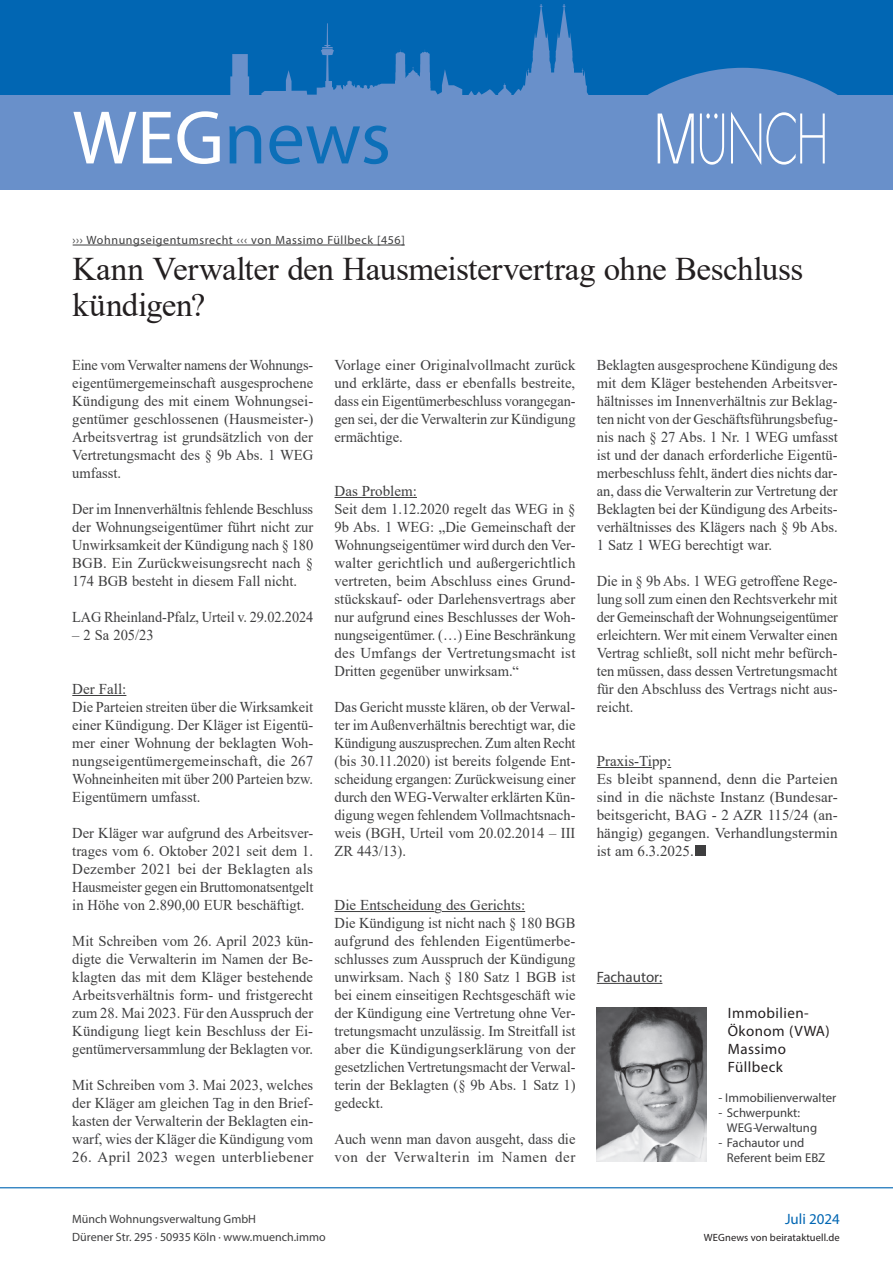
<style>
.page{position:relative;width:893px;height:1263px;background:#fff}
.page>*{position:absolute;margin:0;border:0;box-sizing:border-box;transform-origin:0 0}
.t1{font:76.5px "Myriad Pro";color:#0c6fb8}
.t2{font:33px/36px "Times New Roman";letter-spacing:-.01em;color:#231f20}
.t3{font:15px/18px "Times New Roman";color:#3e3e3f;text-align:justify}
.t4{font:15px/18px "Times New Roman";color:#3e3e3f;text-align:justify;scale:.96 1}
.t5{font:15px/18px "Times New Roman";color:#3e3e3f;text-align:justify;scale:.95 1}
.t6{font:15px/18px "Myriad Pro";letter-spacing:.03em;color:#231f20}
.t7{font:15px "Times New Roman";letter-spacing:.025em;color:#3e3e3f}
.t8{font:15px "Myriad Pro";color:#3e3e3f}
.t9{font:15px "Myriad Pro";color:#0166b3}
.t10{font:12.75px/15px "Myriad Pro";color:#3e3e3f}
.t11{font:12px "Myriad Pro";letter-spacing:.005em;color:#3e3e3f}
.t12{font:12px "Myriad Pro";letter-spacing:.05em;color:#3e3e3f}
.t13{font:10.5px "Myriad Pro";letter-spacing:.01em;color:#231f20}
.s1{color:#fff}
</style>
<div class="page">
<div style="left:0;top:95px;width:893px;height:95px;background:#6990ca"></div>
<hr style="left:0;top:1187px;width:893px;height:1px;background:#0166b3">
<div style="left:0;top:0;width:893px;height:95px;background:#0166b3"></div>
<svg style="left:221px;top:4px;width:372px;height:141px"></svg>
<svg style="left:648px;top:68px;width:189px;height:122px;background:#6b94cc"></svg>
<img style="left:597px;top:1007px;width:110px;height:155px">
<hr style="left:597px;top:983px;width:65px;height:1px;background:#3e3e3f">
<hr style="left:72px;top:695px;width:54px;height:1px;background:#3e3e3f">
<hr style="left:334px;top:497px;width:83px;height:1px;background:#3e3e3f">
<hr style="left:334px;top:911px;width:100px;height:1px;background:#3e3e3f">
<hr style="left:442px;top:911px;width:83px;height:1px;background:#3e3e3f">
<hr style="left:73px;top:245px;width:332px;height:1px;background:#3e3e3f">
<hr style="left:597px;top:767px;width:55px;height:1px;background:#3e3e3f">
<div style="left:695px;top:845px;width:11px;height:11px;background:#3e3e3f"></div>
<h1 class="t1" style="left:72px;top:91px;width:320px"><span class="s1">WEG</span>news</h1>
<p class="t12" style="left:73px;top:232px;width:334px">››› Wohnungseigentumsrecht ‹‹‹ von Massimo Füllbeck [456]</p>
<h2 class="t2" style="left:72px;top:250px;width:733px">Kann Verwalter den Hausmeistervertrag ohne Beschluss kündigen?</h2>
<p class="t5" style="left:72px;top:355px;width:255px">Eine vom Verwalter namens der Wohnungs&shy;eigentümergemeinschaft ausgesprochene Kündigung des mit einem Wohnungsei&shy;gentümer geschlossenen (Hausmeister-)<br>Arbeitsvertrag ist grundsätzlich von der Vertretungsmacht des § 9b Abs. 1 WEG umfasst.</p>
<p class="t4" style="left:72px;top:499px;width:253px">Der im Innenverhältnis fehlende Beschluss der Wohnungseigentümer führt nicht zur Unwirksamkeit der Kündigung nach § 180<br>BGB. Ein Zurückweisungsrecht nach § 174 BGB besteht in diesem Fall nicht.</p>
<p class="t5" style="left:72px;top:607px;width:255px">LAG Rheinland-Pfalz, Urteil v. 29.02.2024</p>
<p class="t3" style="left:72px;top:625px;width:83px">– 2 Sa 205/23</p>
<p class="t3" style="left:72px;top:679px;width:243px;text-align:left">Der Fall:<br>Die Parteien streiten über die Wirksamkeit einer Kündigung. Der Kläger ist Eigentü&shy;mer einer Wohnung der beklagten Woh&shy;nungseigentümergemeinschaft, die 267<br>Wohneinheiten mit über 200 Parteien bzw.<br>Eigentümern umfasst.</p>
<p class="t3" style="left:72px;top:823px;width:243px">Der Kläger war aufgrund des Arbeitsver&shy;trages vom 6. Oktober 2021 seit dem 1.<br>Dezember 2021 bei der Beklagten als Hausmeister gegen ein Bruttomonatsentgelt in Höhe von 2.890,00 EUR beschäftigt.</p>
<p class="t3" style="left:72px;top:931px;width:243px">Mit Schreiben vom 26. April 2023 kün&shy;digte die Verwalterin im Namen der Be&shy;klagten das mit dem Kläger bestehende Arbeitsverhältnis form- und fristgerecht zum 28. Mai 2023. Für den Ausspruch der Kündigung liegt kein Beschluss der Ei&shy;gentümerversammlung der Beklagten vor.</p>
<p class="t3" style="left:72px;top:1075px;width:242px">Mit Schreiben vom 3. Mai 2023, welches der Kläger am gleichen Tag in den Brief&shy;kasten der Verwalterin der Beklagten ein&shy;warf, wies der Kläger die Kündigung vom</p>
<p class="t7" style="left:72px;top:1146px;width:243px">26. April 2023 wegen unterbliebener</p>
<p class="t3" style="left:334px;top:355px;width:242px">Vorlage einer Originalvollmacht zurück und erklärte, dass er ebenfalls bestreite, dass ein Eigentümerbeschluss vorangegan&shy;gen sei, der die Verwalterin zur Kündigung ermächtige.</p>
<p class="t3" style="left:334px;top:481px;width:243px;text-align:left">Das Problem:<br>Seit dem 1.12.2020 regelt das WEG in § 9b Abs. 1 WEG: „Die Gemeinschaft der Wohnungseigentümer wird durch den Ver&shy;walter gerichtlich und außergerichtlich vertreten, beim Abschluss eines Grund&shy;stückskauf- oder Darlehensvertrags aber nur aufgrund eines Beschlusses der Woh&shy;nungseigentümer. (…) Eine Beschränkung des Umfangs der Vertretungsmacht ist Dritten gegenüber unwirksam.“</p>
<p class="t3" style="left:334px;top:697px;width:243px">Das Gericht musste klären, ob der Verwal&shy;ter im Außenverhältnis berechtigt war, die Kündigung auszusprechen. Zum alten Recht (bis 30.11.2020) ist bereits folgende Ent&shy;scheidung ergangen: Zurückweisung einer durch den WEG-Verwalter erklärten Kün&shy;digung wegen fehlendem Vollmachtsnach&shy;weis (BGH, Urteil vom 20.02.2014 – III ZR 443/13).</p>
<p class="t3" style="left:334px;top:895px;width:243px;text-align:left">Die Entscheidung des Gerichts:<br>Die Kündigung ist nicht nach § 180 BGB aufgrund des fehlenden Eigentümerbe&shy;schlusses zum Ausspruch der Kündigung unwirksam. Nach § 180 Satz 1 BGB ist bei einem einseitigen Rechtsgeschäft wie der Kündigung eine Vertretung ohne Ver&shy;tretungsmacht unzulässig. Im Streitfall ist aber die Kündigungserklärung von der gesetzlichen Vertretungsmacht der Verwal&shy;terin der Beklagten (§ 9b Abs. 1 Satz 1) gedeckt.</p>
<p class="t3" style="left:334px;top:1129px;width:242px">Auch wenn man davon ausgeht, dass die von der Verwalterin im Namen der</p>
<p class="t4" style="left:597px;top:355px;width:253px">Beklagten ausgesprochene Kündigung des mit dem Kläger bestehenden Arbeitsver&shy;hältnisses im Innenverhältnis zur Beklag&shy;ten nicht von der Geschäftsführungsbefug&shy;nis nach § 27 Abs. 1 Nr. 1 WEG umfasst ist und der danach erforderliche Eigentü&shy;merbeschluss fehlt, ändert dies nichts dar&shy;an, dass die Verwalterin zur Vertretung der Beklagten bei der Kündigung des Arbeits&shy;verhältnisses des Klägers nach § 9b Abs.<br>1 Satz 1 WEG berechtigt war.</p>
<p class="t3" style="left:597px;top:571px;width:243px">Die in § 9b Abs. 1 WEG getroffene Rege&shy;lung soll zum einen den Rechtsverkehr mit der Gemeinschaft der Wohnungseigentümer erleichtern. Wer mit einem Verwalter einen Vertrag schließt, soll nicht mehr befürch&shy;ten müssen, dass dessen Vertretungsmacht für den Abschluss des Vertrags nicht aus&shy;reicht.</p>
<p class="t3" style="left:597px;top:751px;width:243px;text-align:left">Praxis-Tipp:<br>Es bleibt spannend, denn die Parteien sind in die nächste Instanz (Bundesar&shy;beitsgericht, BAG - 2 AZR 115/24 (an&shy;hängig) gegangen. Verhandlungstermin ist am 6.3.2025.</p>
<p class="t8" style="left:597px;top:967px;width:67px">Fachautor:</p>
<p class="t6" style="left:728px;top:1004px;width:103px">Immobilien-<br>Ökonom (VWA)<br>Massimo<br>Füllbeck</p>
<p class="t10" style="left:718px;top:1090px;width:119px">- Immobilienverwalter</p>
<p class="t10" style="left:727px;top:1105px;width:92px;text-indent:-9px">- Schwerpunkt:<br>WEG-Verwaltung</p>
<p class="t10" style="left:727px;top:1135px;width:100px;text-indent:-9px">- Fachautor und<br>Referent beim EBZ</p>
<p class="t11" style="left:72px;top:1212px;width:185px">Münch Wohnungsverwaltung GmbH</p>
<p class="t9" style="left:785px;top:1209px;width:56px">Juli 2024</p>
<p class="t11" style="left:72px;top:1230px;width:255px">Dürener Str. 295 · 50935 Köln · www.muench.immo</p>
<p class="t13" style="left:704px;top:1231px;width:137px">WEGnews von beirataktuell.de</p>
</div>
